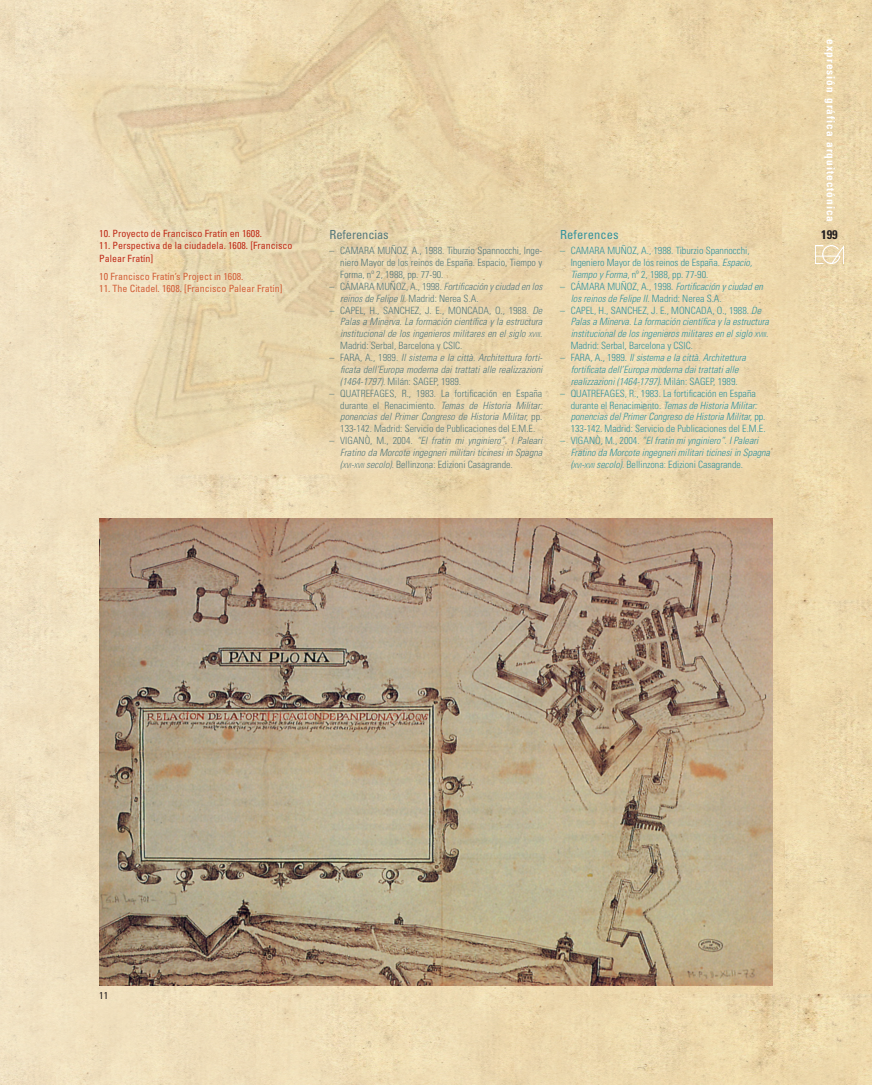
<style>
.page{position:relative;width:872px;height:1085px;background:#fff}
.page>*{position:absolute;margin:0;border:0;box-sizing:border-box;transform-origin:0 0}
.t1{font:condensed 12.5px "Univers";letter-spacing:-.01em;color:#587a7b}
.t2{font:condensed 12.5px "Univers";letter-spacing:.01em;color:#37939b}
.t3{font:700 condensed 12.5px "Univers";color:#231f20}
.t4{font:700 condensed 11.25px "Univers";letter-spacing:.09em;color:#fff}
.List_Paragraph{font:italic 300 condensed 10px/11.9px "Univers";color:#587a7b;text-align:justify}
.List_Paragraph-2{font:italic 300 condensed 10px/11.9px "Univers";color:#37939b}
.List_Paragraph-3{font:300 condensed 10px/11.9px "Univers";color:#37939b}
.Texto_nota_al_final{font:300 condensed 10px/11.9px "Univers";color:#587a7b;text-align:justify}
.t5{font:condensed 10px/12.5px "Univers";color:#c02d19}
.t6{font:condensed 10px "Univers";color:#d26038}
.List_Paragraph-4{font:300 condensed 10px "Univers";color:#587a7b}
.PIES_DE_FOTO_INGLES{font:condensed 10px "Univers";color:#231f20}
.s1{font-style:normal}
.s2{font-size:7px}
.s3{font-style:italic}
.s4{font-style:inherit}
</style>
<div class="page">
<img style="left:0;top:0;width:872px;height:1084px">
<div style="left:552px;top:222px;width:243px;height:340px;background:#fff;opacity:.75"></div>
<div style="left:322px;top:222px;width:246px;height:340px;background:#fff;opacity:.75"></div>
<img style="left:99px;top:518px;width:673px;height:467px">
<div style="left:92px;top:221px;width:235px;height:101px;background:#fff;opacity:.75"></div>
<img style="left:815px;top:246px;width:28px;height:17px">
<p class="t5" style="left:99px;top:227px;width:164px">10. Proyecto de Francisco Fratín en 1608.</p>
<p class="t5" style="left:99px;top:239px;width:195px">11. Perspectiva de la ciudadela. 1608. [Francisco<br>Palear Fratín]</p>
<p class="t6" style="left:99px;top:269px;width:146px">10 Francisco Fratín’s Project in 1608.</p>
<p class="t6" style="left:99px;top:282px;width:185px">11. The Citadel. 1608. [Francisco Palear Fratín]</p>
<p class="t1" style="left:330px;top:226px;width:61px">Referencias</p>
<p class="Texto_nota_al_final" style="left:340px;top:244px;width:203px;text-indent:-11px">– CAMARA MUÑOZ, A., 1988. Tiburzio Spannocchi, Inge&shy;niero Mayor de los reinos de España. Espacio, Tiempo y Forma, nº 2, 1988, pp. 77-90.</p>
<p class="List_Paragraph" style="left:340px;top:280px;width:203px;text-indent:-11px"><span class="s1">– CÁMARA MUÑOZ, A., 1998.</span> Fortificación y ciudad en los reinos de Felipe II<span class="s1">. Madrid: Nerea S.A.</span></p>
<p class="List_Paragraph" style="left:340px;top:304px;width:203px;text-indent:-11px"><span class="s1">– CAPEL, H., SANCHEZ, J. E., MONCADA, O., 1988.</span> De Palas a Minerva. La formación científica y la estructura institucional de los ingenieros militares en el siglo <span class="s2">XVIII</span><span class="s1">.<br>Madrid: Serbal, Barcelona y CSIC.</span></p>
<p class="List_Paragraph" style="left:340px;top:351px;width:204px;text-indent:-11px"><span class="s1">– FARA, A., 1989.</span> Il sistema e la città. Architettura forti&shy;ficata dell’Europa moderna dai trattati alle realizzazioni (1464-1797)<span class="s1">. Milán: SAGEP, 1989.</span></p>
<p class="Texto_nota_al_final" style="left:340px;top:387px;width:203px;text-indent:-11px">– QUATREFAGES, R., 1983. La fortificación en España durante el Renacimiento. <span class="s3">Temas de Historia Militar: ponencias del Primer Congreso de Historia Militar,</span> pp.<br>133-142. Madrid: Servicio de Publicaciones del E.M.E.</p>
<p class="List_Paragraph-4" style="left:330px;top:434px;width:22px">– Vigan</p>
<p class="List_Paragraph" style="left:340px;top:434px;width:203px;text-indent:24px"><span class="s1">ò, M., 2004.</span> “El fratin mi ynginiero”. I Paleari Fratino da Morcote ingegneri militari ticinesi in Spagna (<span class="s2">XVI</span><span class="s4">-</span><span class="s2">XVII</span> secolo)<span class="s1">. Bellinzona: Edizioni Casagrande.</span></p>
<p class="t2" style="left:560px;top:226px;width:60px">References</p>
<p class="List_Paragraph-3" style="left:570px;top:244px;width:183px;text-indent:-11px">– CAMARA MUÑOZ, A., 1988. Tiburzio Spannocchi,<br>Ingeniero Mayor de los reinos de España. <span class="s3">Espacio,<br>Tiempo y Forma</span>, nº 2, 1988, pp. 77-90.</p>
<p class="List_Paragraph-2" style="left:570px;top:280px;width:194px;text-indent:-11px"><span class="s1">– CÁMARA MUÑOZ, A., 1998.</span> Fortificación y ciudad en los reinos de Felipe II<span class="s1">. Madrid: Nerea S.A.</span></p>
<p class="List_Paragraph-2" style="left:570px;top:304px;width:200px;text-indent:-11px"><span class="s1">– CAPEL, H., SANCHEZ, J. E., MONCADA, O., 1988.</span> De Palas a Minerva. La formación científica y la estructura institucional de los ingenieros militares en el siglo <span class="s2">XVIII</span>.<br><span class="s1">Madrid: Serbal, Barcelona y CSIC.</span></p>
<p class="List_Paragraph-2" style="left:560px;top:351px;width:187px;text-align:center"><span class="s1">– FARA, A., 1989.</span> Il sistema e la città. Architettura fortificata dell’Europa moderna dai trattati alle realizzazioni (1464-1797). <span class="s1">Milán: SAGEP, 1989.</span></p>
<p class="List_Paragraph-3" style="left:570px;top:387px;width:196px;text-indent:-11px">– QUATREFAGES, R., 1983. La fortificación en España durante el Renacimiento<span class="s3">. Temas de Historia Militar: ponencias del Primer Congreso de Historia Militar,</span> pp.<br>133-142<span class="s3">.</span> Madrid: Servicio de Publicaciones del E.M.E.</p>
<p class="List_Paragraph-3" style="left:560px;top:434px;width:22px">– Vigan</p>
<p class="List_Paragraph-2" style="left:570px;top:434px;width:201px;text-indent:24px"><span class="s1">ò, M., 2004.</span> “El fratin mi ynginiero”. I Paleari<br>Fratino da Morcote ingegneri militari ticinesi in Spagna (<span class="s2">XVI</span><span class="s4">-</span><span class="s2">XVII</span> secolo). <span class="s1">Bellinzona: Edizioni Casagrande.</span></p>
<p class="t4" style="left:837px;top:39px;width:184px;rotate:90deg">expresión gráfica arquitectónica</p>
<p class="t3" style="left:821px;top:226px;width:18px">199</p>
<p class="PIES_DE_FOTO_INGLES" style="left:99px;top:988px;width:10px">11</p>
</div>
